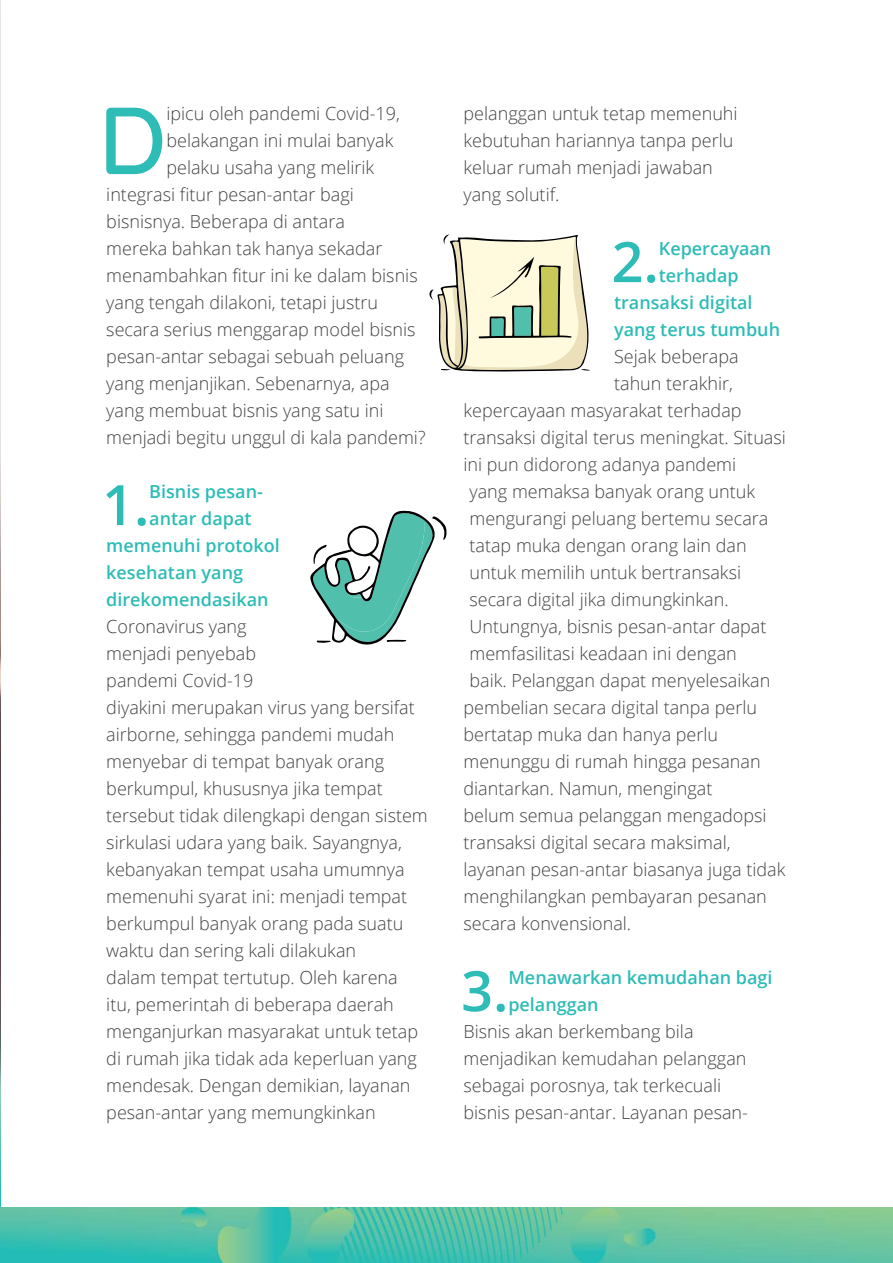
<style>
.page{position:relative;width:893px;height:1263px;background:#fff}
.page>*{position:absolute;margin:0;border:0;box-sizing:border-box;transform-origin:0 0}
.t1{font:500 94.8px "Quicksand";color:#2dbcb6}
.t2{font:600 55.8px "Open Sans";color:#2dbcb6}
.t3{font:300 18px/27px "Open Sans";color:#424243}
.t4{font:600 18px/27px "Open Sans";color:#2dbcb6}
</style>
<div class="page">
<img style="left:0;top:0;width:1px;height:1207px">
<img style="left:0;top:1207px;width:893px;height:56px">
<img style="left:200px;top:1207px;width:22px;height:56px">
<svg style="left:310px;top:510px;width:137px;height:135px"></svg>
<svg style="left:429px;top:234px;width:161px;height:138px"></svg>
<h1 class="t1" style="left:98px;top:64px;width:69px">D</h1>
<p class="t3" style="left:166px;top:100px;width:235px">ipicu oleh pandemi Covid-19,</p>
<p class="t3" style="left:166px;top:127px;width:229px">belakangan ini mulai banyak</p>
<p class="t3" style="left:166px;top:154px;width:209px">pelaku usaha yang melirik</p>
<p class="t3" style="left:106px;top:181px;width:249px">integrasi fitur pesan-antar bagi</p>
<p class="t3" style="left:106px;top:208px;width:240px">bisnisnya. Beberapa di antara</p>
<p class="t3" style="left:106px;top:235px;width:278px">mereka bahkan tak hanya sekadar</p>
<p class="t3" style="left:106px;top:262px;width:313px">menambahkan fitur ini ke dalam bisnis</p>
<p class="t3" style="left:106px;top:289px;width:273px">yang tengah dilakoni, tetapi justru</p>
<p class="t3" style="left:106px;top:316px;width:311px">secara serius menggarap model bisnis</p>
<p class="t3" style="left:106px;top:343px;width:299px">pesan-antar sebagai sebuah peluang</p>
<p class="t3" style="left:106px;top:370px;width:285px">yang menjanjikan. Sebenarnya, apa</p>
<p class="t3" style="left:106px;top:397px;width:279px">yang membuat bisnis yang satu ini</p>
<p class="t3" style="left:106px;top:424px;width:321px">menjadi begitu unggul di kala pandemi?</p>
<h2 class="t2" style="left:102px;top:467px;width:49px">1.</h2>
<p class="t4" style="left:149px;top:478px;width:115px">Bisnis pesan-</p>
<p class="t4" style="left:149px;top:505px;width:104px">antar dapat</p>
<p class="t4" style="left:106px;top:532px;width:175px">memenuhi protokol</p>
<p class="t4" style="left:106px;top:559px;width:138px">kesehatan yang</p>
<p class="t4" style="left:106px;top:586px;width:164px">direkomendasikan</p>
<p class="t3" style="left:106px;top:613px;width:323px">Coronavirus yang<br>menjadi penyebab<br>pandemi Covid-19<br>diyakini merupakan virus yang bersifat airborne, sehingga pandemi mudah menyebar di tempat banyak orang berkumpul, khususnya jika tempat tersebut tidak dilengkapi dengan sistem sirkulasi udara yang baik. Sayangnya, kebanyakan tempat usaha umumnya memenuhi syarat ini: menjadi tempat berkumpul banyak orang pada suatu waktu dan sering kali dilakukan<br>dalam tempat tertutup. Oleh karena<br>itu, pemerintah di beberapa daerah menganjurkan masyarakat untuk tetap di rumah jika tidak ada keperluan yang mendesak. Dengan demikian, layanan pesan-antar yang memungkinkan</p>
<p class="t3" style="left:463px;top:100px;width:276px">pelanggan untuk tetap memenuhi kebutuhan hariannya tanpa perlu keluar rumah menjadi jawaban yang solutif.</p>
<h2 class="t2" style="left:612px;top:224px;width:49px">2.</h2>
<p class="t4" style="left:659px;top:235px;width:114px">Kepercayaan</p>
<p class="t4" style="left:659px;top:262px;width:81px">terhadap</p>
<p class="t4" style="left:614px;top:289px;width:140px">transaksi digital</p>
<p class="t4" style="left:614px;top:316px;width:168px">yang terus tumbuh</p>
<p class="t3" style="left:614px;top:343px;width:126px">Sejak beberapa</p>
<p class="t3" style="left:614px;top:370px;width:120px">tahun terakhir,</p>
<p class="t3" style="left:463px;top:397px;width:280px">kepercayaan masyarakat terhadap</p>
<p class="t3" style="left:463px;top:424px;width:324px">transaksi digital terus meningkat. Situasi</p>
<p class="t3" style="left:463px;top:451px;width:274px">ini pun didorong adanya pandemi</p>
<p class="t3" style="left:469px;top:478px;width:287px">yang memaksa banyak orang untuk</p>
<p class="t3" style="left:469px;top:505px;width:300px">mengurangi peluang bertemu secara</p>
<p class="t3" style="left:469px;top:532px;width:279px">tatap muka dengan orang lain dan</p>
<p class="t3" style="left:469px;top:559px;width:273px">untuk memilih untuk bertransaksi</p>
<p class="t3" style="left:469px;top:586px;width:261px">secara digital jika dimungkinkan.</p>
<p class="t3" style="left:469px;top:613px;width:299px">Untungnya, bisnis pesan-antar dapat</p>
<p class="t3" style="left:469px;top:640px;width:269px">memfasilitasi keadaan ini dengan</p>
<p class="t3" style="left:469px;top:667px;width:302px">baik. Pelanggan dapat menyelesaikan</p>
<p class="t3" style="left:463px;top:694px;width:295px">pembelian secara digital tanpa perlu</p>
<p class="t3" style="left:463px;top:721px;width:256px">bertatap muka dan hanya perlu</p>
<p class="t3" style="left:463px;top:748px;width:299px">menunggu di rumah hingga pesanan</p>
<p class="t3" style="left:463px;top:775px;width:251px">diantarkan. Namun, mengingat</p>
<p class="t3" style="left:463px;top:802px;width:305px">belum semua pelanggan mengadopsi</p>
<p class="t3" style="left:463px;top:829px;width:269px">transaksi digital secara maksimal,</p>
<p class="t3" style="left:463px;top:856px;width:323px">layanan pesan-antar biasanya juga tidak</p>
<p class="t3" style="left:463px;top:883px;width:305px">menghilangkan pembayaran pesanan</p>
<p class="t3" style="left:463px;top:910px;width:169px">secara konvensional.</p>
<h2 class="t2" style="left:461px;top:953px;width:49px">3.</h2>
<p class="t4" style="left:508px;top:964px;width:266px">Menawarkan kemudahan bagi pelanggan</p>
<p class="t3" style="left:463px;top:1018px;width:286px">Bisnis akan berkembang bila menjadikan kemudahan pelanggan sebagai porosnya, tak terkecuali bisnis pesan-antar. Layanan pesan-</p>
</div>
